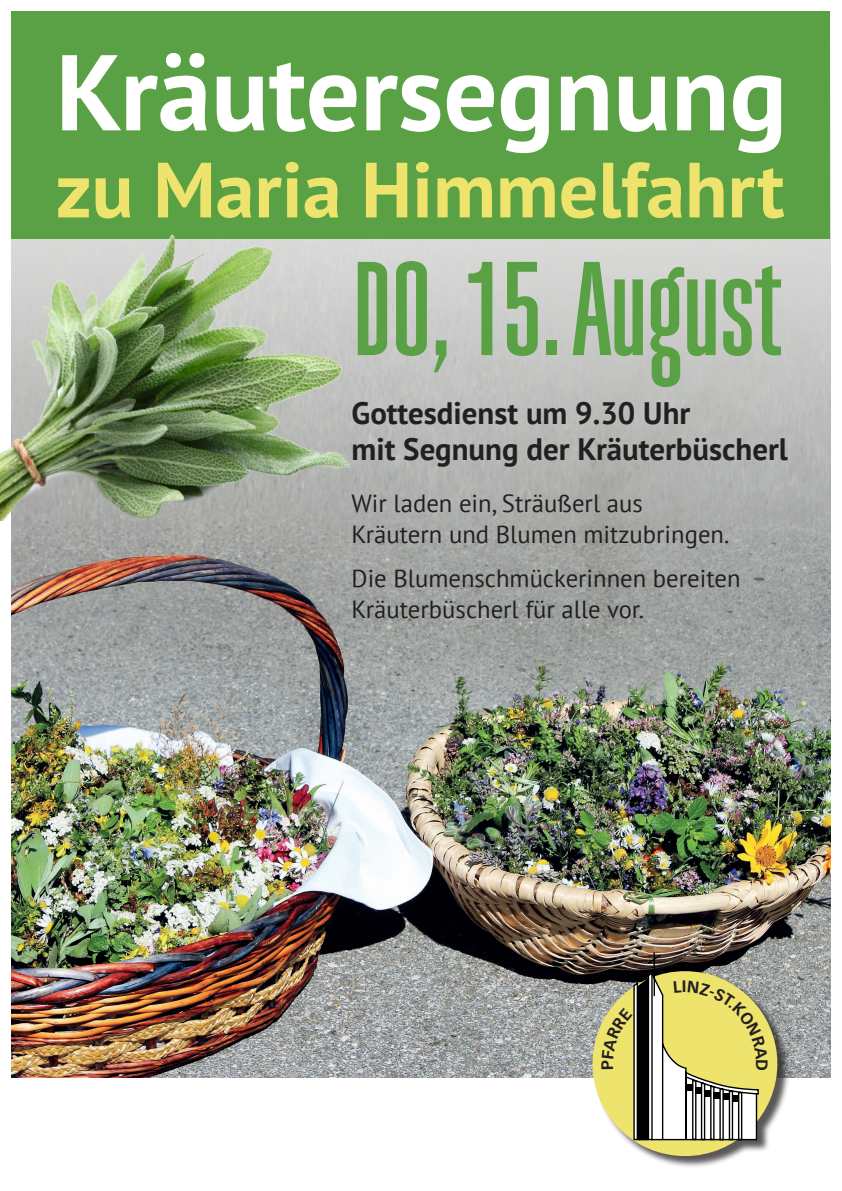
<style>
.page{position:relative;width:842px;height:1191px;background:#fff}
.page>*{position:absolute;margin:0;border:0;box-sizing:border-box;transform-origin:0 0}
.t1{font:135px "Ticketbook";letter-spacing:-.02em;color:#5aa145}
.t2{font:700 107.3px "PT Sans";color:#fff}
.t3{font:700 78px "PT Sans";color:#ede36d}
.t4{font:700 30.9px/36.4px "PT Sans";color:#231f20}
.t5{font:24.7px/30.9px "PT Sans";color:#231f20}
</style>
<div class="page">
<img style="left:11px;top:70px;width:820px;height:1007px">
<div style="left:11px;top:11px;width:819px;height:228px;background:#5aa145"></div>
<div style="left:594px;top:954px;width:196px;height:214px;background:#231f20;opacity:.75"></div>
<div style="left:592px;top:971px;width:185px;height:185px;background:#ede36d;border-radius:50%"></div>
<img style="left:0;top:234px;width:366px;height:322px">
<svg style="left:601px;top:951px;width:167px;height:217px"></svg>
<h2 class="t2" style="left:56px;top:22px;width:733px">Kräutersegnung</h2>
<h3 class="t3" style="left:56px;top:139px;width:730px">zu Maria Himmelfahrt</h3>
<h1 class="t1" style="left:351px;top:234px;width:433px">DO,15.August</h1>
<p class="t4" style="left:351px;top:394px;width:438px">Gottesdienst um 9.30 Uhr<br>mit Segnung der Kräuterbüscherl</p>
<p class="t5" style="left:351px;top:487px;width:379px">Wir laden ein, Sträußerl aus<br>Kräutern und Blumen mitzubringen.</p>
<p class="t5" style="left:351px;top:562px;width:390px">Die Blumenschmückerinnen bereiten<br>Kräuterbüscherl für alle vor.</p>
</div>
